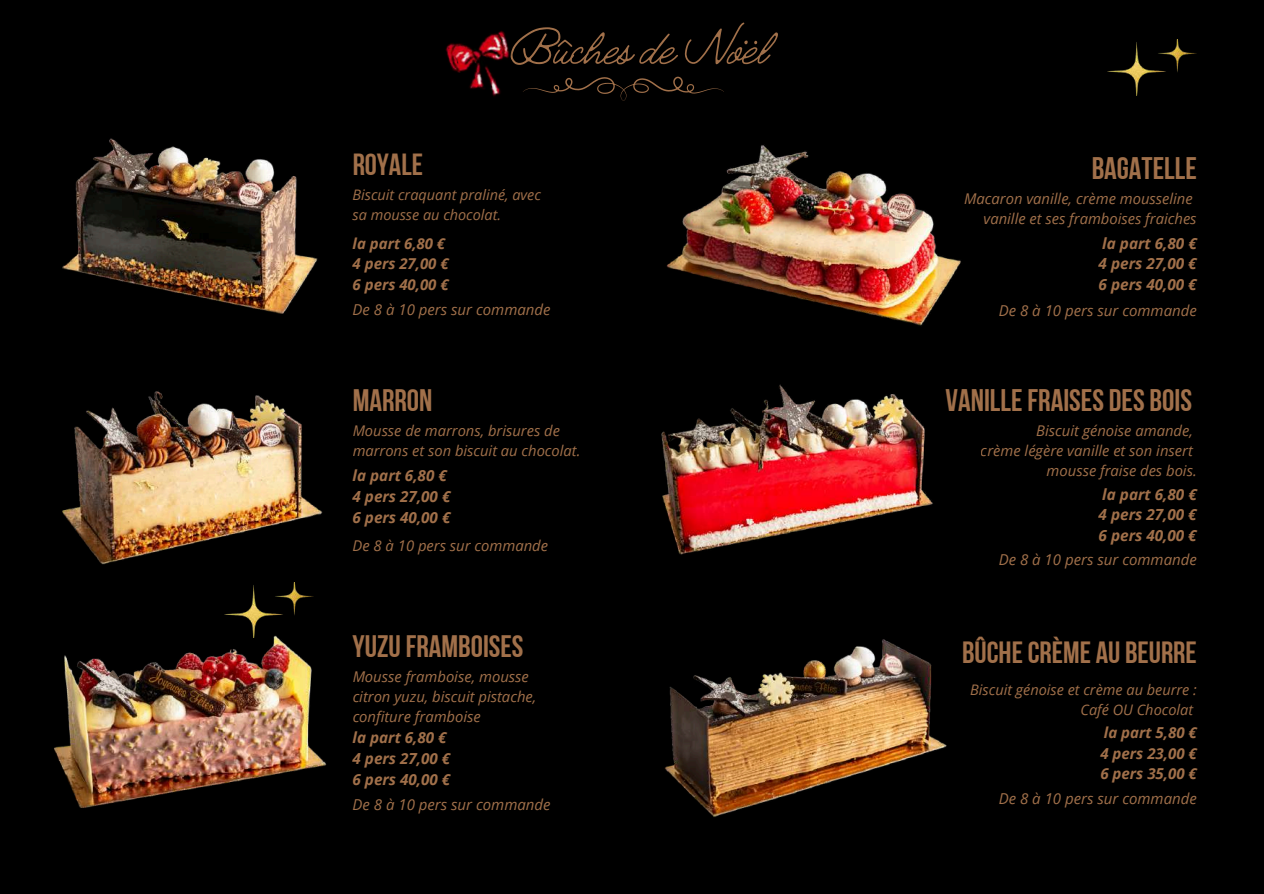
<style>
.page{position:relative;width:1264px;height:894px;background:#fff}
.page>*{position:absolute;margin:0;border:0;box-sizing:border-box;transform-origin:0 0}
.t1{font:300 54.15px "Jimmy Script";color:#a1704a}
.t2{font:31.05px "Bebas Neue Cyrillic";color:#a1704a}
.t3{font:30.9px "Bebas Neue Cyrillic";color:#a1704a}
.t4{font:30.6px "Bebas Neue Cyrillic";color:#a1704a}
.t5{font:30.45px "Bebas Neue Cyrillic";color:#a1704a}
.t6{font:italic 700 15.3px/21px "Open Sans";color:#a1704a}
.t7{font:italic 15px "Open Sans";color:#a1704a}
.t8{font:italic 700 15px/20.7px "Open Sans";color:#a1704a}
.t9{font:italic 14.85px/19.6px "Open Sans";color:#a1704a;text-align:right}
.t10{font:italic 14.7px/20.5px "Open Sans";color:#a1704a}
.t11{font:italic 14.55px/20.2px "Open Sans";color:#a1704a;text-align:right}
.t12{font:italic 14.4px/20.1px "Open Sans";color:#a1704a}
</style>
<div class="page">
<div style="left:0;top:0;width:1263px;height:893px;background:#000"></div>
<svg style="left:523px;top:77px;width:201px;height:24px"></svg>
<img style="left:1107px;top:40px;width:89px;height:55px">
<img style="left:445px;top:30px;width:65px;height:67px">
<img style="left:62px;top:138px;width:256px;height:176px">
<img style="left:666px;top:145px;width:295px;height:181px">
<img style="left:62px;top:391px;width:261px;height:174px">
<img style="left:54px;top:637px;width:273px;height:171px">
<img style="left:661px;top:384px;width:272px;height:171px">
<img style="left:664px;top:639px;width:283px;height:178px">
<img style="left:224px;top:582px;width:89px;height:55px">
<h3 class="t5" style="left:352px;top:152px;width:72px">ROYALE</h3>
<h1 class="t1" style="left:510px;top:14px;width:260px">Bûchesde Noël</h1>
<p class="t12" style="left:352px;top:185px;width:190px">Biscuit craquant praliné, avec sa mousse au chocolat.</p>
<p class="t8" style="left:352px;top:232px;width:98px">la part 6,80 €<br>4 pers 27,00 €<br>6 pers 40,00 €</p>
<p class="t7" style="left:352px;top:299px;width:199px">De 8 à 10 pers sur commande</p>
<h2 class="t2" style="left:352px;top:388px;width:81px">MARRON</h2>
<p class="t10" style="left:352px;top:420px;width:229px">Mousse de marrons, brisures de marrons et son biscuit au chocolat.</p>
<p class="t6" style="left:352px;top:464px;width:99px">la part 6,80 €<br>4 pers 27,00 €<br>6 pers 40,00 €</p>
<p class="t9" style="left:352px;top:535px;width:197px">De 8 à 10 pers sur commande</p>
<h3 class="t3" style="left:352px;top:633px;width:172px">YUZUFRAMBOISES</h3>
<p class="t9" style="left:352px;top:666px;width:185px;text-align:left">Mousse framboise, mousse citron yuzu, biscuit pistache, confiture framboise</p>
<p class="t6" style="left:352px;top:726px;width:99px">la part 6,80 €<br>4 pers 27,00 €<br>6 pers 40,00 €</p>
<p class="t7" style="left:352px;top:793px;width:199px">De 8 à 10 pers sur commande</p>
<h2 class="t2" style="left:1091px;top:155px;width:107px">BAGATELLE</h2>
<p class="t9" style="left:964px;top:188px;width:234px">Macaron vanille, crème mousseline vanille et ses framboises fraiches</p>
<p class="t6" style="left:1098px;top:233px;width:100px;line-height:20.4px;text-align:justify">la part 6,80 € 4 pers 27,00 € 6 pers 40,00 €</p>
<p class="t7" style="left:998px;top:299px;width:199px">De 8 à 10 pers sur commande</p>
<h2 class="t2" style="left:945px;top:388px;width:248px">VANILLEFRAISES DES BOIS</h2>
<p class="t9" style="left:980px;top:420px;width:217px">Biscuit génoise amande,<br>crème légère vanille et son insert mousse fraise des bois.</p>
<p class="t6" style="left:1098px;top:483px;width:100px;line-height:20.4px;text-align:justify">la part 6,80 € 4 pers 27,00 € 6 pers 40,00 €</p>
<p class="t7" style="left:998px;top:548px;width:199px">De 8 à 10 pers sur commande</p>
<h3 class="t4" style="left:962px;top:640px;width:236px">BÛCHECRÈME AU BEURRE</h3>
<p class="t11" style="left:970px;top:679px;width:228px">Biscuit génoise et crème au beurre :<br>Café OU Chocolat</p>
<p class="t8" style="left:1100px;top:722px;width:98px;line-height:20.2px;text-align:justify">la part 5,80 € 4 pers 23,00 € 6 pers 35,00 €</p>
<p class="t7" style="left:998px;top:787px;width:199px">De 8 à 10 pers sur commande</p>
</div>
